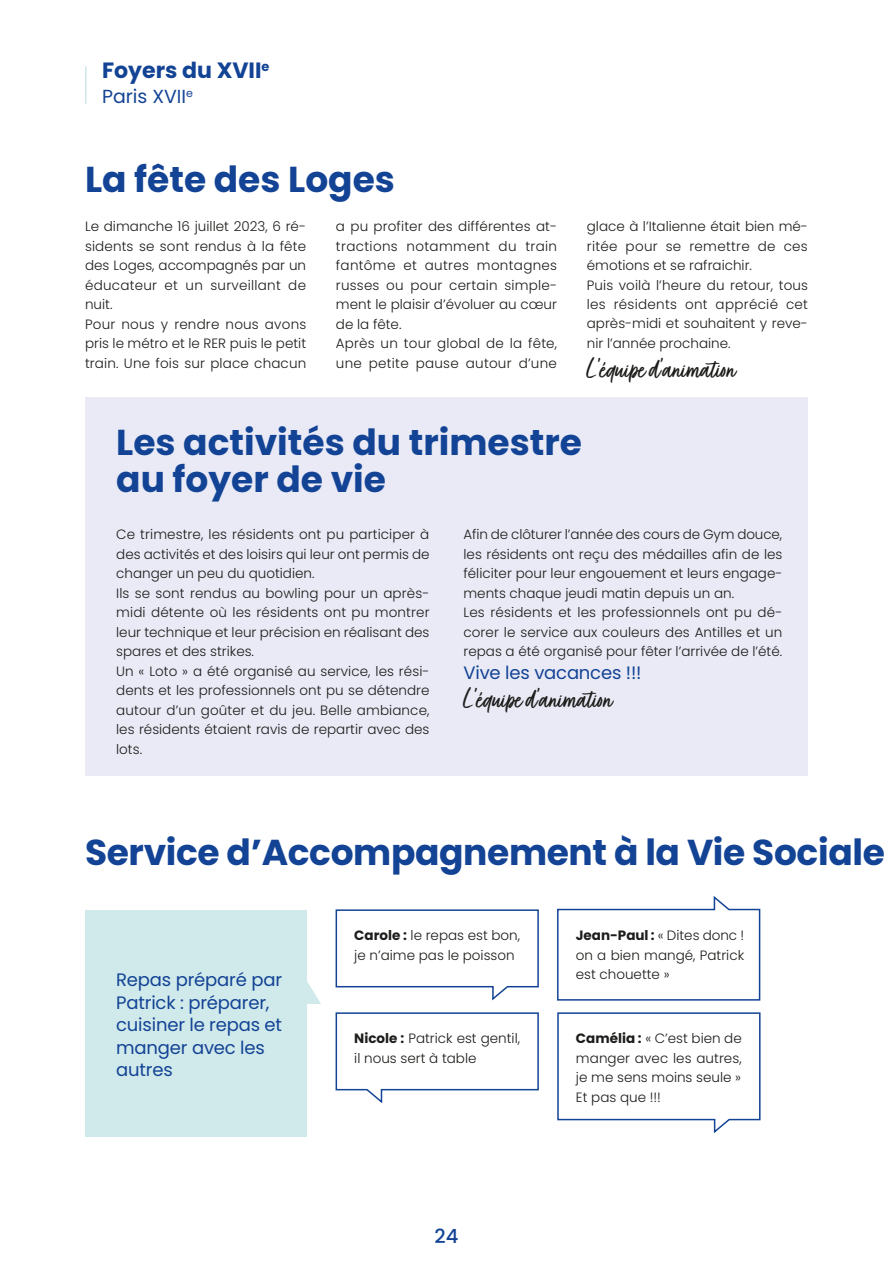
<style>
.page{position:relative;width:893px;height:1263px;background:#fff}
.page>*{position:absolute;margin:0;border:0;box-sizing:border-box;transform-origin:0 0}
.t1{font:700 36px/37.5px "Poppins";color:#134395}
.t2{font:31.5px "Fave Script Pro";letter-spacing:-.01em;color:#1d1d1b}
.t3{font:700 22.05px "Poppins";color:#134395}
.t4{font:500 19.5px "Poppins";color:#134395}
.t5{font:18.9px "Poppins";color:#134395}
.t6{font:18px/22.5px "Poppins";letter-spacing:-.01em;color:#134395}
.t7{font:300 13.5px/19.5px "Poppins";color:#1d1d1b}
.s1{font-weight:700}
</style>
<div class="page">
<div style="left:85px;top:398px;width:723px;height:378px;background:#e9eaf6"></div>
<hr style="left:85px;top:66px;width:2px;height:38px;background:#d0e9ea">
<div style="left:85px;top:910px;width:221px;height:226px;background:#d0e9ea"></div>
<svg style="left:335px;top:909px;width:204px;height:92px"></svg>
<svg style="left:557px;top:1012px;width:204px;height:121px"></svg>
<svg style="left:557px;top:896px;width:204px;height:105px"></svg>
<svg style="left:335px;top:1012px;width:204px;height:92px"></svg>
<svg style="left:306px;top:970px;width:15px;height:34px"></svg>
<h3 class="t3" style="left:102px;top:58px;width:169px">Foyers du XVII<sup>e</sup></h3>
<h3 class="t5" style="left:102px;top:86px;width:93px">Paris XVII<sup>e</sup></h3>
<h1 class="t1" style="left:85px;top:161px;width:311px">La fête des Loges</h1>
<p class="t7" style="left:85px;top:217px;width:223px">Le dimanche 16 juillet 2023, 6 ré&shy;sidents se sont rendus à la fête des Loges, accompagnés par un éducateur et un surveillant de nuit.<br>Pour nous y rendre nous avons pris le métro et le RER puis le petit train. Une fois sur place chacun</p>
<p class="t7" style="left:336px;top:217px;width:223px">a pu profiter des différentes at&shy;tractions notamment du train fantôme et autres montagnes russes ou pour certain simple&shy;ment le plaisir d’évoluer au cœur de la fête.<br>Après un tour global de la fête, une petite pause autour d’une</p>
<p class="t7" style="left:587px;top:217px;width:223px">glace à l’Italienne était bien mé&shy;ritée pour se remettre de ces émotions et se rafraichir.<br>Puis voilà l’heure du retour, tous les résidents ont apprécié cet après-midi et souhaitent y reve&shy;nir l’année prochaine.</p>
<h2 class="t2" style="left:587px;top:351px;width:151px">L’équipe d’animation</h2>
<h1 class="t1" style="left:116px;top:423px;width:467px">Les activités du trimestre au foyer de vie</h1>
<p class="t7" style="left:116px;top:525px;width:315px">Ce trimestre, les résidents ont pu participer à des activités et des loisirs qui leur ont permis de changer un peu du quotidien.<br>Ils se sont rendus au bowling pour un après&shy;midi détente où les résidents ont pu montrer leur technique et leur précision en réalisant des spares et des strikes.<br>Un « Loto » a été organisé au service, les rési&shy;dents et les professionnels ont pu se détendre autour d’un goûter et du jeu. Belle ambiance, les résidents étaient ravis de repartir avec des lots.</p>
<p class="t7" style="left:463px;top:525px;width:320px">Afin de clôturer l’année des cours de Gym douce, les résidents ont reçu des médailles afin de les féliciter pour leur engouement et leurs engage&shy;ments chaque jeudi matin depuis un an.<br>Les résidents et les professionnels ont pu dé&shy;corer le service aux couleurs des Antilles et un repas a été organisé pour fêter l’arrivée de l’été.</p>
<h3 class="t6" style="left:463px;top:661px;width:180px">Vive les vacances !!!</h3>
<h2 class="t2" style="left:463px;top:682px;width:151px">L’équipe d’animation</h2>
<h1 class="t1" style="left:85px;top:834px;width:801px">Service d’Accompagnement à la Vie Sociale</h1>
<h3 class="t6" style="left:116px;top:969px;width:167px">Repas préparé par<br>Patrick : préparer, cuisiner le repas et manger avec les autres</h3>
<p class="t7" style="left:354px;top:926px;width:167px"><span class="s1">Carole :</span> le repas est bon, je n’aime pas le poisson</p>
<p class="t7" style="left:354px;top:1029px;width:167px"><span class="s1">Nicole :</span> Patrick est gentil, il nous sert à table</p>
<h3 class="t4" style="left:435px;top:1225px;width:25px">24</h3>
<p class="t7" style="left:576px;top:926px;width:170px;text-align:justify"><span class="s1">Jean-Paul :</span> « Dites donc ! on a bien mangé, Patrick est chouette »</p>
<p class="t7" style="left:576px;top:1029px;width:167px;text-align:justify"><span class="s1">Camélia :</span> « C’est bien de manger avec les autres, je me sens moins seule » Et pas que !!!</p>
</div>
